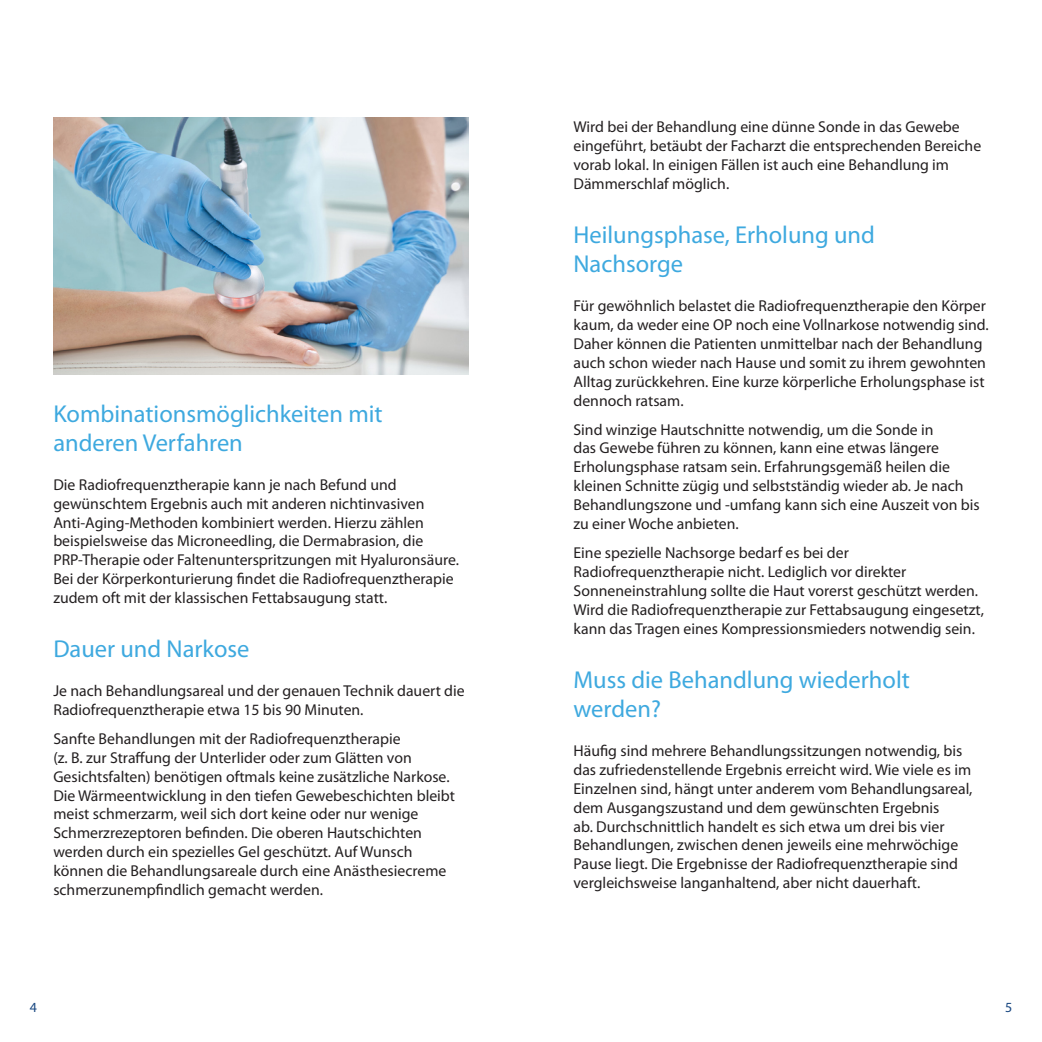
<style>
.page{position:relative;width:1042px;height:1042px;background:#fff}
.page>*{position:absolute;margin:0;border:0;box-sizing:border-box;transform-origin:0 0}
.Zwischenüberschrift_2{font:24.5px/29.4px "Myriad Pro";color:#3ea9df}
.Copytext{font:15.75px/18.9px "Myriad Pro";color:#231f20}
.t1{font:14px "Myriad Pro";color:#184781}
</style>
<div class="page">
<img style="left:53px;top:118px;width:415px;height:257px">
<p class="Zwischenüberschrift_2" style="left:53px;top:398px;width:331px">Kombinationsmöglichkeiten mit anderen Verfahren</p>
<p class="Copytext" style="left:53px;top:475px;width:407px">Die Radiofrequenztherapie kann je nach Befund und gewünschtem Ergebnis auch mit anderen nichtinvasiven Anti-Aging-Methoden kombiniert werden. Hierzu zählen beispielsweise das Microneedling, die Dermabrasion, die PRP-Therapie oder Faltenunterspritzungen mit Hyaluronsäure.<br>Bei der Körperkonturierung findet die Radiofrequenztherapie zudem oft mit der klassischen Fettabsaugung statt.</p>
<p class="Zwischenüberschrift_2" style="left:53px;top:634px;width:198px">Dauer und Narkose</p>
<p class="Copytext" style="left:53px;top:681px;width:413px">Je nach Behandlungsareal und der genauen Technik dauert die<br>Radiofrequenztherapie etwa 15 bis 90 Minuten.</p>
<p class="Copytext" style="left:53px;top:729px;width:403px">Sanfte Behandlungen mit der Radiofrequenztherapie<br>(z. B. zur Straffung der Unterlider oder zum Glätten von Gesichtsfalten) benötigen oftmals keine zusätzliche Narkose.<br>Die Wärmeentwicklung in den tiefen Gewebeschichten bleibt meist schmerzarm, weil sich dort keine oder nur wenige Schmerzrezeptoren befinden. Die oberen Hautschichten werden durch ein spezielles Gel geschützt. Auf Wunsch können die Behandlungsareale durch eine Anästhesiecreme schmerzunempfindlich gemacht werden.</p>
<p class="Copytext" style="left:573px;top:117px;width:409px">Wird bei der Behandlung eine dünne Sonde in das Gewebe eingeführt, betäubt der Facharzt die entsprechenden Bereiche vorab lokal. In einigen Fällen ist auch eine Behandlung im Dämmerschlaf möglich.</p>
<p class="Zwischenüberschrift_2" style="left:573px;top:220px;width:303px">Heilungsphase, Erholung und<br>Nachsorge</p>
<p class="Copytext" style="left:573px;top:296px;width:417px">Für gewöhnlich belastet die Radiofrequenztherapie den Körper kaum, da weder eine OP noch eine Vollnarkose notwendig sind.<br>Daher können die Patienten unmittelbar nach der Behandlung auch schon wieder nach Hause und somit zu ihrem gewohnten Alltag zurückkehren. Eine kurze körperliche Erholungsphase ist dennoch ratsam.</p>
<p class="Copytext" style="left:573px;top:419px;width:408px">Sind winzige Hautschnitte notwendig, um die Sonde in<br>das Gewebe führen zu können, kann eine etwas längere Erholungsphase ratsam sein. Erfahrungsgemäß heilen die kleinen Schnitte zügig und selbstständig wieder ab. Je nach Behandlungszone und -umfang kann sich eine Auszeit von bis zu einer Woche anbieten.</p>
<p class="Copytext" style="left:573px;top:543px;width:412px">Eine spezielle Nachsorge bedarf es bei der Radiofrequenztherapie nicht. Lediglich vor direkter Sonneneinstrahlung sollte die Haut vorerst geschützt werden.<br>Wird die Radiofrequenztherapie zur Fettabsaugung eingesetzt, kann das Tragen eines Kompressionsmieders notwendig sein.</p>
<p class="Zwischenüberschrift_2" style="left:573px;top:664px;width:338px">Muss die Behandlung wiederholt werden?</p>
<p class="Copytext" style="left:573px;top:741px;width:400px">Häufig sind mehrere Behandlungssitzungen notwendig, bis das zufriedenstellende Ergebnis erreicht wird. Wie viele es im Einzelnen sind, hängt unter anderem vom Behandlungsareal, dem Ausgangszustand und dem gewünschten Ergebnis<br>ab. Durchschnittlich handelt es sich etwa um drei bis vier Behandlungen, zwischen denen jeweils eine mehrwöchige Pause liegt. Die Ergebnisse der Radiofrequenztherapie sind vergleichsweise langanhaltend, aber nicht dauerhaft.</p>
<p class="t1" style="left:30px;top:999px;width:9px">4</p>
<p class="t1" style="left:1005px;top:999px;width:9px">5</p>
</div>
